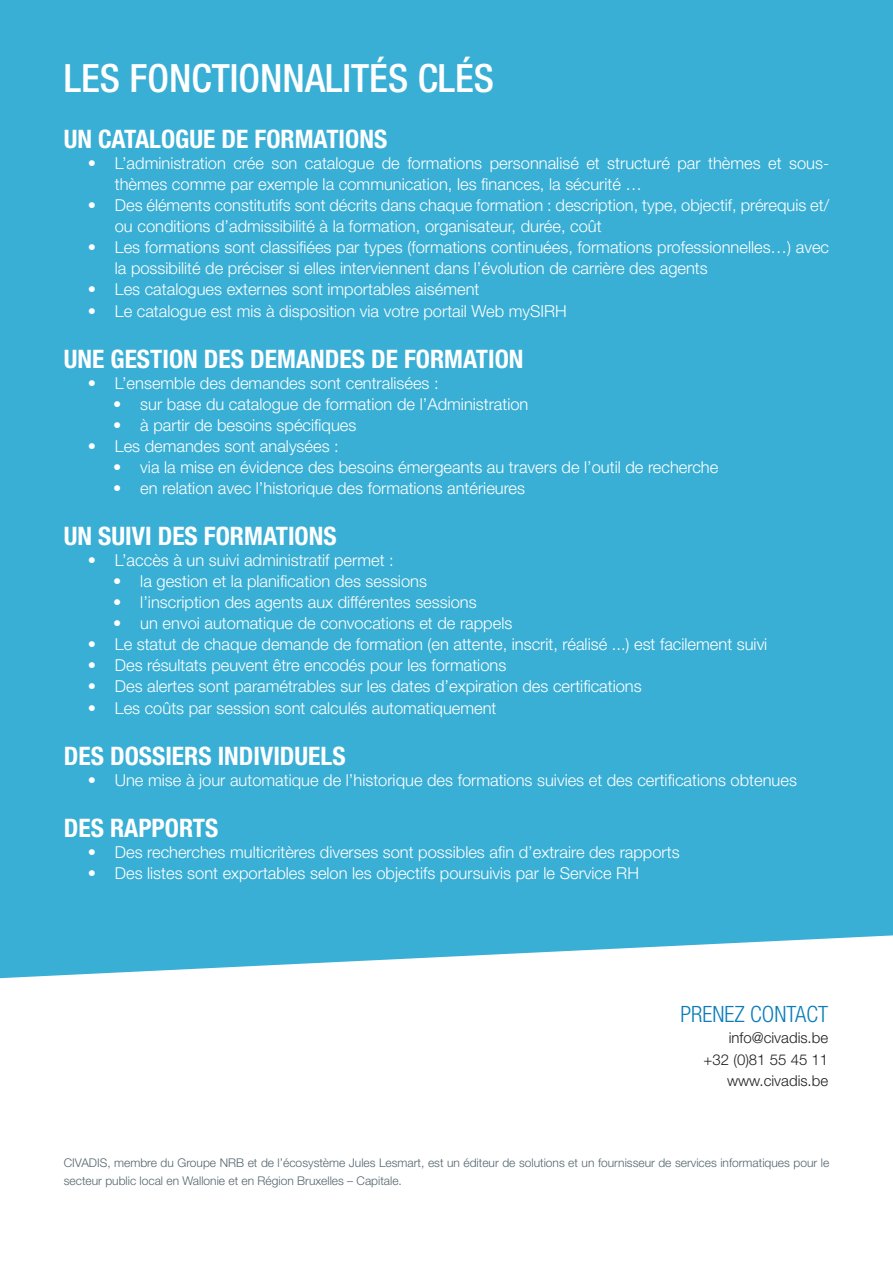
<style>
.page{position:relative;width:893px;height:1263px;background:#fff}
.page>*{position:absolute;margin:0;border:0;box-sizing:border-box;transform-origin:0 0}
.Style_de_paragraphe{font:500 condensed 39px "Helvetica Neue LT Pro";color:#fff}
.Titre{font:700 condensed 25.5px "Helvetica Neue LT Pro";color:#fff}
.t1{font:300 condensed 22.5px "Helvetica Neue LT Std";color:#0a7cba}
.t2{font:300 16.5px/21px "Helvetica Neue LT Std";color:#fff}
.t3{font:300 15px "Helvetica Neue LT Std";color:#231f20}
.t4{font:300 12px/18px "Helvetica Neue LT Std";color:#53656e}
</style>
<div class="page">
<div style="left:0;top:0;width:893px;height:978px;background:#39afd6"></div>
<p class="Style_de_paragraphe" style="left:64px;top:55px;width:432px">LES FONCTIONNALITÉS CLÉS</p>
<p class="Titre" style="left:64px;top:123px;width:325px">UN CATALOGUE DE FORMATIONS</p>
<p class="t2" style="left:115px;top:152px;width:716px;text-indent:-27px">• L’administration crée son catalogue de formations personnalisé et structuré par thèmes et sous&shy;thèmes comme par exemple la communication, les finances, la sécurité …</p>
<p class="t2" style="left:115px;top:194px;width:716px;text-indent:-27px">• Des éléments constitutifs sont décrits dans chaque formation : description, type, objectif, prérequis et/ ou conditions d’admissibilité à la formation, organisateur, durée, coût</p>
<p class="t2" style="left:115px;top:236px;width:716px;text-indent:-27px">• Les formations sont classifiées par types (formations continuées, formations professionnelles…) avec la possibilité de préciser si elles interviennent dans l’évolution de carrière des agents</p>
<p class="t2" style="left:88px;top:278px;width:393px">• Les catalogues externes sont importables aisément</p>
<p class="t2" style="left:88px;top:300px;width:481px">• Le catalogue est mis à disposition via votre portail Web mySIRH</p>
<p class="Titre" style="left:64px;top:343px;width:461px">UNE GESTION DES DEMANDES DE FORMATION</p>
<p class="t2" style="left:88px;top:372px;width:352px">• L’ensemble des demandes sont centralisées :</p>
<p class="t2" style="left:113px;top:393px;width:417px">• sur base du catalogue de formation de l’Administration</p>
<p class="t2" style="left:113px;top:414px;width:245px">• à partir de besoins spécifiques</p>
<p class="t2" style="left:88px;top:435px;width:253px">• Les demandes sont analysées :</p>
<p class="t2" style="left:113px;top:456px;width:606px">• via la mise en évidence des besoins émergeants au travers de l’outil de recherche</p>
<p class="t2" style="left:113px;top:477px;width:413px">• en relation avec l’historique des formations antérieures</p>
<p class="Titre" style="left:64px;top:521px;width:274px">UN SUIVI DES FORMATIONS</p>
<p class="t2" style="left:88px;top:549px;width:307px">• L’accès à un suivi administratif permet :</p>
<p class="t2" style="left:113px;top:570px;width:315px">• la gestion et la planification des sessions</p>
<p class="t2" style="left:113px;top:591px;width:365px">• l’inscription des agents aux différentes sessions</p>
<p class="t2" style="left:113px;top:612px;width:400px">• un envoi automatique de convocations et de rappels</p>
<p class="t2" style="left:88px;top:633px;width:681px">• Le statut de chaque demande de formation (en attente, inscrit, réalisé ...) est facilement suivi</p>
<p class="t2" style="left:88px;top:654px;width:420px">• Des résultats peuvent être encodés pour les formations</p>
<p class="t2" style="left:88px;top:675px;width:555px">• Des alertes sont paramétrables sur les dates d’expiration des certifications</p>
<p class="t2" style="left:88px;top:697px;width:410px">• Les coûts par session sont calculés automatiquement</p>
<p class="Titre" style="left:64px;top:740px;width:283px">DES DOSSIERS INDIVIDUELS</p>
<p class="t2" style="left:88px;top:769px;width:711px">• Une mise à jour automatique de l’historique des formations suivies et des certifications obtenues</p>
<p class="Titre" style="left:64px;top:812px;width:156px">DES RAPPORTS</p>
<p class="t2" style="left:88px;top:841px;width:593px">• Des recherches multicritères diverses sont possibles afin d’extraire des rapports</p>
<p class="t2" style="left:88px;top:862px;width:553px">• Des listes sont exportables selon les objectifs poursuivis par le Service RH</p>
<p class="t1" style="left:680px;top:1002px;width:149px">PRENEZ CONTACT</p>
<p class="t3" style="left:729px;top:1029px;width:101px">info@civadis.be</p>
<p class="t3" style="left:703px;top:1050px;width:126px">+32 (0)81 55 45 11</p>
<p class="t3" style="left:727px;top:1071px;width:103px">www.civadis.be</p>
<p class="t4" style="left:64px;top:1153px;width:767px">CIVADIS, membre du Groupe NRB et de l’écosystème Jules Lesmart, est un éditeur de solutions et un fournisseur de services informatiques pour le secteur public local en Wallonie et en Région Bruxelles – Capitale.</p>
</div>
